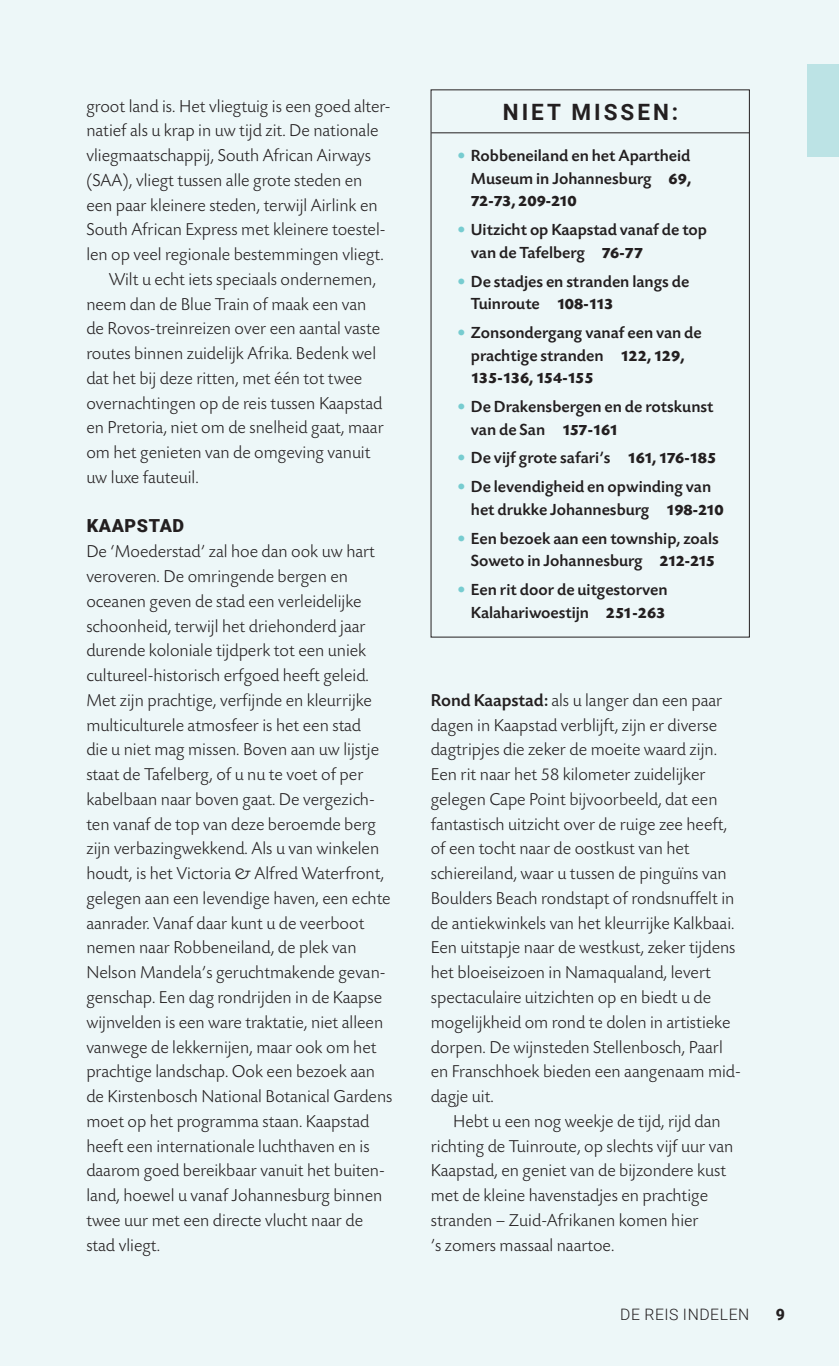
<style>
.page{position:relative;width:839px;height:1366px;background:#fff}
.page>*{position:absolute;margin:0;border:0;box-sizing:border-box;transform-origin:0 0}
.t1{font:700 22.5px "Roboto";letter-spacing:.135em;color:#231f20}
.t2{font:300 18px/24.8px "Today SBOP";color:#231f20}
.t3{font:900 18px "Roboto";letter-spacing:.035em;color:#231f20}
.t4{font:500 16.88px/22.5px "Today SBOP";color:#231f20}
.t5{font:700 15.75px "Today SBOP";letter-spacing:-.04em;color:#231f20}
.t6{font:700 15.75px "Today SBOP";letter-spacing:-.06em;color:#231f20}
.t7{font:300 15.75px "Roboto";color:#231f20}
.t8{font:900 15.75px "Roboto";color:#231f20}
.s1{color:#77ccd0}
.s2{font-weight:700;font-size:15.75px}
.s3{font-weight:500}
</style>
<div class="page">
<div style="left:0;top:0;width:839px;height:1365px;background:#edf7f8"></div>
<hr style="left:431px;top:132px;width:318px;height:1px;background:#231f20">
<div style="left:807px;top:64px;width:32px;height:92px;background:#bce3e5"></div>
<p class="t2" style="left:86px;top:94px;width:306px">groot land is. Het vliegtuig is een goed alter-</p>
<p class="t2" style="left:86px;top:119px;width:294px">natief als u krap in uw tijd zit. De nationale</p>
<p class="t2" style="left:86px;top:144px;width:286px">vliegmaatschappij, South African Airways</p>
<p class="t2" style="left:86px;top:168px;width:278px">(SAA), vliegt tussen alle grote steden en</p>
<p class="t2" style="left:86px;top:193px;width:293px">een paar kleinere steden, terwijl Airlink en</p>
<p class="t2" style="left:86px;top:218px;width:301px">South African Express met kleinere toestel-</p>
<p class="t2" style="left:86px;top:243px;width:299px">len op veel regionale bestemmingen vliegt.</p>
<p class="t2" style="left:109px;top:267px;width:269px">Wilt u echt iets speciaals ondernemen,</p>
<p class="t2" style="left:86px;top:292px;width:282px">neem dan de Blue Train of maak een van</p>
<p class="t2" style="left:86px;top:317px;width:295px">de Rovos-treinreizen over een aantal vaste</p>
<p class="t2" style="left:86px;top:342px;width:291px">routes binnen zuidelijk Afrika. Bedenk wel</p>
<p class="t2" style="left:86px;top:366px;width:277px">dat het bij deze ritten, met één tot twee</p>
<p class="t2" style="left:86px;top:391px;width:298px">overnachtingen op de reis tussen Kaapstad</p>
<p class="t2" style="left:86px;top:416px;width:299px">en Pretoria, niet om de snelheid gaat, maar</p>
<p class="t2" style="left:86px;top:441px;width:286px">om het genieten van de omgeving vanuit</p>
<p class="t2" style="left:86px;top:465px;width:114px">uw luxe fauteuil.</p>
<p class="t3" style="left:87px;top:513px;width:99px">KAAPSTAD</p>
<p class="t2" style="left:86px;top:540px;width:308px">De ‘Moederstad’ zal hoe dan ook uw hart veroveren. De omringende bergen en oceanen geven de stad een verleidelijke schoonheid, terwijl het driehonderd jaar durende koloniale tijdperk tot een uniek cultureel-historisch erfgoed heeft geleid.<br>Met zijn prachtige, verfijnde en kleurrijke multiculturele atmosfeer is het een stad<br>die u niet mag missen. Boven aan uw lijstje staat de Tafelberg, of u nu te voet of per kabelbaan naar boven gaat. De vergezich&shy;ten vanaf de top van deze beroemde berg zijn verbazingwekkend. Als u van winkelen houdt, is het Victoria &amp; Alfred Waterfront, gelegen aan een levendige haven, een echte aanrader. Vanaf daar kunt u de veerboot nemen naar Robbeneiland, de plek van Nelson Mandela’s geruchtmakende gevan&shy;genschap. Een dag rondrijden in de Kaapse wijnvelden is een ware traktatie, niet alleen vanwege de lekkernijen, maar ook om het prachtige landschap. Ook een bezoek aan de Kirstenbosch National Botanical Gardens moet op het programma staan. Kaapstad heeft een internationale luchthaven en is daarom goed bereikbaar vanuit het buiten&shy;land, hoewel u vanaf Johannesburg binnen twee uur met een directe vlucht naar de stad vliegt.</p>
<p class="t1" style="left:503px;top:96px;width:177px">NIET MISSEN:</p>
<p class="t4" style="left:457px;top:145px;width:236px;text-align:right"><span class="s1">•</span> Robbeneiland en het Apartheid<br>Museum in Johannesburg <span class="s2">69,</span></p>
<p class="t6" style="left:471px;top:193px;width:107px">72-73, 209-210</p>
<p class="t4" style="left:471px;top:219px;width:238px;text-indent:-14px"><span class="s1">•</span> Uitzicht op Kaapstad vanaf de top van de Tafelberg <span class="s2">76-77</span></p>
<p class="t4" style="left:471px;top:270px;width:220px;text-indent:-14px"><span class="s1">•</span> De stadjes en stranden langs de<br>Tuinroute <span class="s2">108-113</span></p>
<p class="t4" style="left:457px;top:322px;width:247px;text-align:center"><span class="s1">•</span> Zonsondergang vanaf een van de prachtige stranden <span class="s2">122, 129,</span></p>
<p class="t5" style="left:471px;top:369px;width:124px">135-136, 154-155</p>
<p class="t4" style="left:471px;top:396px;width:244px;text-indent:-14px"><span class="s1">•</span> De Drakensbergen en de rotskunst van de San <span class="s2">157-161</span></p>
<p class="t4" style="left:457px;top:447px;width:261px"><span class="s1">•</span> De vijf grote safari’s <span class="s2">161, 176-185</span></p>
<p class="t4" style="left:471px;top:476px;width:254px;text-indent:-14px"><span class="s1">•</span> De levendigheid en opwinding van het drukke Johannesburg <span class="s2">198-210</span></p>
<p class="t4" style="left:457px;top:527px;width:264px;text-align:right"><span class="s1">•</span> Een bezoek aan een township, zoals<br>Soweto in Johannesburg <span class="s2">212-215</span></p>
<p class="t4" style="left:457px;top:579px;width:212px;text-align:right"><span class="s1">•</span> Een rit door de uitgestorven<br>Kalahariwoestijn <span class="s2">251-263</span></p>
<p class="t2" style="left:431px;top:688px;width:312px"><span class="s3">Rond Kaapstad:</span> als u langer dan een paar dagen in Kaapstad verblijft, zijn er diverse dagtripjes die zeker de moeite waard zijn.<br>Een rit naar het 58 kilometer zuidelijker gelegen Cape Point bijvoorbeeld, dat een fantastisch uitzicht over de ruige zee heeft, of een tocht naar de oostkust van het schiereiland, waar u tussen de pinguïns van Boulders Beach rondstapt of rondsnuffelt in de antiekwinkels van het kleurrijke Kalkbaai.<br>Een uitstapje naar de westkust, zeker tijdens het bloeiseizoen in Namaqualand, levert spectaculaire uitzichten op en biedt u de mogelijkheid om rond te dolen in artistieke dorpen. De wijnsteden Stellenbosch, Paarl en Franschhoek bieden een aangenaam mid&shy;dagje uit.</p>
<p class="t2" style="left:431px;top:1109px;width:304px;text-indent:22px">Hebt u een nog weekje de tijd, rijd dan richting de Tuinroute, op slechts vijf uur van Kaapstad, en geniet van de bijzondere kust met de kleine havenstadjes en prachtige stranden – Zuid-Afrikanen komen hier<br>’s zomers massaal naartoe.</p>
<p class="t7" style="left:620px;top:1303px;width:79px">DE REIS INDELEN</p>
<p class="t8" style="left:776px;top:1303px;width:11px">9</p>
</div>
